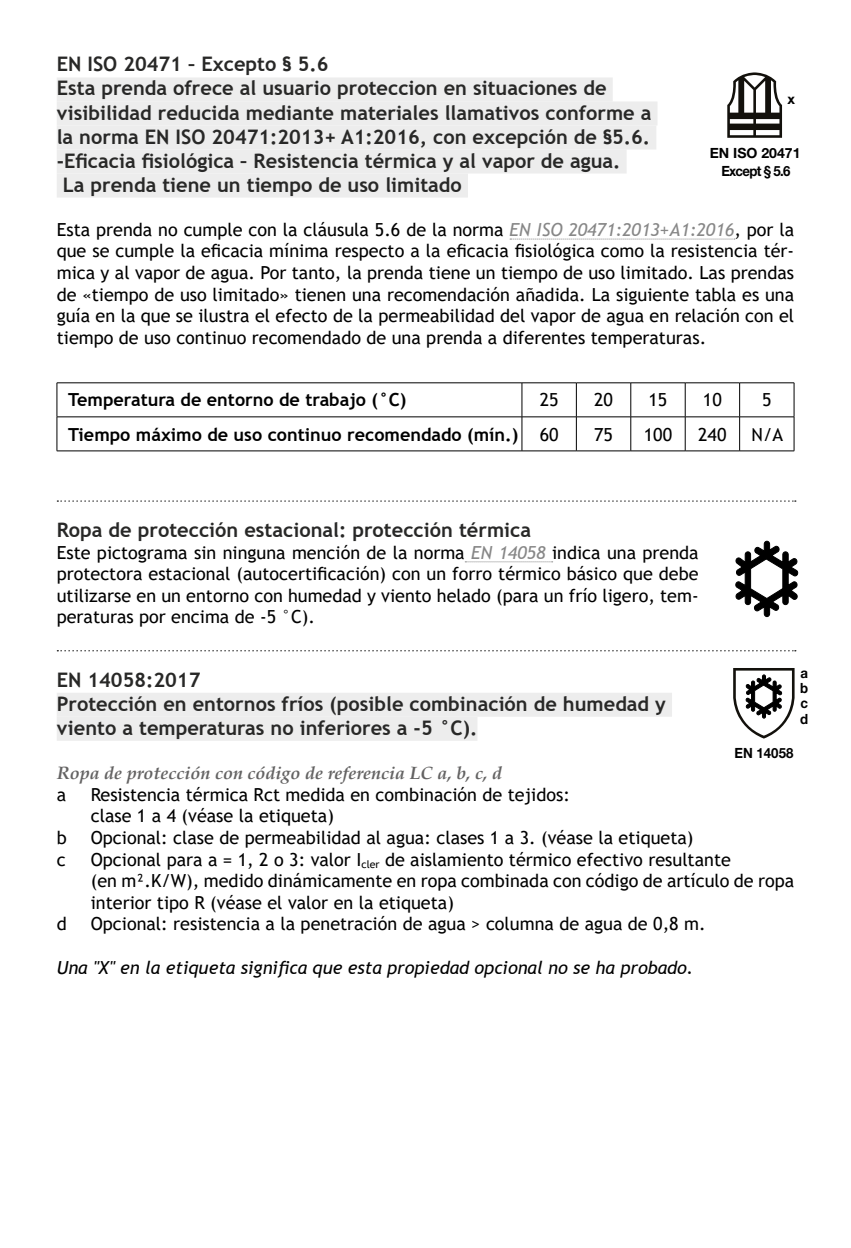
<style>
.page{position:relative;width:851px;height:1248px;background:#fff}
.page>*{position:absolute;margin:0;border:0;box-sizing:border-box;transform-origin:0 0}
.t1{font:700 20px/24px "Trebuchet MS";color:#282827}
.t2{font:18px/21.6px "Trebuchet MS";color:#000;text-align:justify}
.t3{font:700 18px "Trebuchet MS";color:#000}
.t4{font:italic 18px "Trebuchet MS";color:#000}
.t5{font:italic 700 18px "Palatino";color:#646363}
.t6{font:700 14px/18px "Helvetica Neue LT Std";color:#000;text-align:center}
.t7{font:700 14px/15.6px "Helvetica Neue LT Std";color:#000;text-align:justify;scale:.94 1}
.s1{font-style:italic;color:#878787}
.s2{font-weight:400}
</style>
<div class="page">
<div style="left:57px;top:77px;width:555px;height:24px;background:#ededed"></div>
<div style="left:57px;top:101px;width:600px;height:24px;background:#ededed"></div>
<div style="left:57px;top:125px;width:599px;height:24px;background:#ededed"></div>
<div style="left:57px;top:149px;width:569px;height:24px;background:#ededed"></div>
<div style="left:57px;top:173px;width:411px;height:24px;background:#ededed"></div>
<svg style="left:510px;top:238px;width:224px;height:2px"></svg>
<svg style="left:465px;top:561px;width:87px;height:1px"></svg>
<div style="left:57px;top:692px;width:615px;height:24px;background:#ededed"></div>
<div style="left:57px;top:716px;width:420px;height:24px;background:#ededed"></div>
<hr style="left:57px;top:382px;width:465px;height:1px;background:#000">
<hr style="left:56px;top:383px;width:2px;height:33px;background:#000">
<hr style="left:522px;top:382px;width:54px;height:1px;background:#000">
<hr style="left:521px;top:383px;width:1px;height:33px;background:#000">
<hr style="left:576px;top:382px;width:54px;height:1px;background:#000">
<hr style="left:575px;top:383px;width:2px;height:33px;background:#000">
<hr style="left:630px;top:382px;width:55px;height:1px;background:#000">
<hr style="left:630px;top:383px;width:1px;height:33px;background:#000">
<hr style="left:685px;top:382px;width:54px;height:1px;background:#000">
<hr style="left:684px;top:383px;width:1px;height:33px;background:#000">
<hr style="left:739px;top:382px;width:55px;height:1px;background:#000">
<hr style="left:738px;top:383px;width:2px;height:33px;background:#000">
<hr style="left:793px;top:383px;width:1px;height:33px;background:#000">
<hr style="left:57px;top:416px;width:465px;height:1px;background:#000">
<hr style="left:56px;top:417px;width:2px;height:33px;background:#000">
<hr style="left:522px;top:416px;width:54px;height:1px;background:#000">
<hr style="left:521px;top:417px;width:1px;height:33px;background:#000">
<hr style="left:576px;top:416px;width:54px;height:1px;background:#000">
<hr style="left:575px;top:417px;width:2px;height:33px;background:#000">
<hr style="left:630px;top:416px;width:55px;height:1px;background:#000">
<hr style="left:630px;top:417px;width:1px;height:33px;background:#000">
<hr style="left:685px;top:416px;width:54px;height:1px;background:#000">
<hr style="left:684px;top:417px;width:1px;height:33px;background:#000">
<hr style="left:739px;top:416px;width:55px;height:1px;background:#000">
<hr style="left:738px;top:417px;width:2px;height:33px;background:#000">
<hr style="left:793px;top:417px;width:1px;height:33px;background:#000">
<hr style="left:57px;top:450px;width:465px;height:1px;background:#000">
<hr style="left:522px;top:450px;width:54px;height:1px;background:#000">
<hr style="left:576px;top:450px;width:54px;height:1px;background:#000">
<hr style="left:630px;top:450px;width:55px;height:1px;background:#000">
<hr style="left:685px;top:450px;width:54px;height:1px;background:#000">
<hr style="left:739px;top:450px;width:55px;height:1px;background:#000">
<svg style="left:57px;top:500px;width:738px;height:1px"></svg>
<svg style="left:57px;top:650px;width:738px;height:1px"></svg>
<svg style="left:727px;top:72px;width:54px;height:66px"></svg>
<svg style="left:735px;top:540px;width:63px;height:77px"></svg>
<svg style="left:733px;top:668px;width:61px;height:70px"></svg>
<p class="t1" style="left:57px;top:52px;width:273px">EN ISO 20471 – Excepto § 5.6</p>
<p class="t1" style="left:57px;top:76px;width:551px">Esta prenda ofrece al usuario proteccion en situaciones de</p>
<p class="t1" style="left:57px;top:100px;width:596px">visibilidad reducida mediante materiales llamativos conforme a</p>
<p class="t1" style="left:57px;top:124px;width:595px">la norma EN ISO 20471:2013+ A1:2016, con excepción de §5.6.</p>
<p class="t1" style="left:57px;top:148px;width:565px">-Eficacia fisiológica – Resistencia térmica y al vapor de agua.</p>
<p class="t1" style="left:63px;top:172px;width:400px">La prenda tiene un tiempo de uso limitado</p>
<p class="t2" style="left:57px;top:218px;width:739px">Esta prenda no cumple con la cláusula 5.6 de la norma <span class="s1">EN ISO 20471:2013+A1:2016</span>, por la que se cumple la eficacia mínima respecto a la eficacia fisiológica como la resistencia tér&shy;mica y al vapor de agua. Por tanto, la prenda tiene un tiempo de uso limitado. Las prendas de «tiempo de uso limitado» tienen una recomendación añadida. La siguiente tabla es una guía en la que se ilustra el efecto de la permeabilidad del vapor de agua en relación con el tiempo de uso continuo recomendado de una prenda a diferentes temperaturas.</p>
<p class="t6" style="left:787px;top:90px;width:9px">x</p>
<p class="t6" style="left:709px;top:143px;width:92px">EN ISO 20471<br>Except § 5.6</p>
<p class="t3" style="left:68px;top:389px;width:339px">Temperatura de entorno de trabajo (°C)</p>
<p class="t2" style="left:539px;top:389px;width:20px">25</p>
<p class="t2" style="left:594px;top:389px;width:20px">20</p>
<p class="t2" style="left:648px;top:389px;width:20px">15</p>
<p class="t2" style="left:702px;top:389px;width:20px">10</p>
<p class="t2" style="left:762px;top:389px;width:11px">5</p>
<p class="t3" style="left:68px;top:423px;width:491px">Tiempo máximo de uso continuo recomendado (mín.) <span class="s2">60</span></p>
<p class="t2" style="left:594px;top:423px;width:20px">75</p>
<p class="t2" style="left:643px;top:423px;width:30px">100</p>
<p class="t2" style="left:698px;top:423px;width:30px">240</p>
<p class="t2" style="left:751px;top:423px;width:33px">N/A</p>
<p class="t1" style="left:57px;top:518px;width:475px">Ropa de protección estacional: protección térmica</p>
<p class="t2" style="left:57px;top:541px;width:643px">Este pictograma sin ninguna mención de la norma <span class="s1">EN 14058</span> indica una prenda protectora estacional (autocertificación) con un forro térmico básico que debe utilizarse en un entorno con humedad y viento helado (para un frío ligero, tem&shy;peraturas por encima de -5 °C).</p>
<p class="t7" style="left:800px;top:664px;width:10px">a b c d</p>
<p class="t1" style="left:57px;top:667px;width:610px">EN 14058:2017<br>Protección en entornos fríos (posible combinación de humedad y viento a temperaturas no inferiores a -5 °C).</p>
<p class="t5" style="left:57px;top:758px;width:447px">Ropa de protección con código de referencia LC a, b, c, d</p>
<p class="t2" style="left:57px;top:783px;width:11px">a</p>
<p class="t2" style="left:91px;top:783px;width:480px">Resistencia térmica Rct medida en combinación de tejidos: clase 1 a 4 (véase la etiqueta)</p>
<p class="t2" style="left:57px;top:826px;width:12px">b</p>
<p class="t2" style="left:91px;top:826px;width:604px">Opcional: clase de permeabilidad al agua: clases 1 a 3. (véase la etiqueta)</p>
<p class="t2" style="left:57px;top:848px;width:10px">c</p>
<p class="t2" style="left:91px;top:848px;width:704px;text-align:left">Opcional para a = 1, 2 o 3: valor I<sub>cler</sub> de aislamiento térmico efectivo resultante<br>(en m².K/W), medido dinámicamente en ropa combinada con código de artículo de ropa interior tipo R (véase el valor en la etiqueta)</p>
<p class="t2" style="left:57px;top:913px;width:12px">d</p>
<p class="t2" style="left:91px;top:913px;width:616px">Opcional: resistencia a la penetración de agua &gt; columna de agua de 0,8 m.</p>
<p class="t4" style="left:57px;top:956px;width:638px">Una "X" en la etiqueta significa que esta propiedad opcional no se ha probado.</p>
<p class="t7" style="left:734px;top:745px;width:64px">EN 14058</p>
</div>
